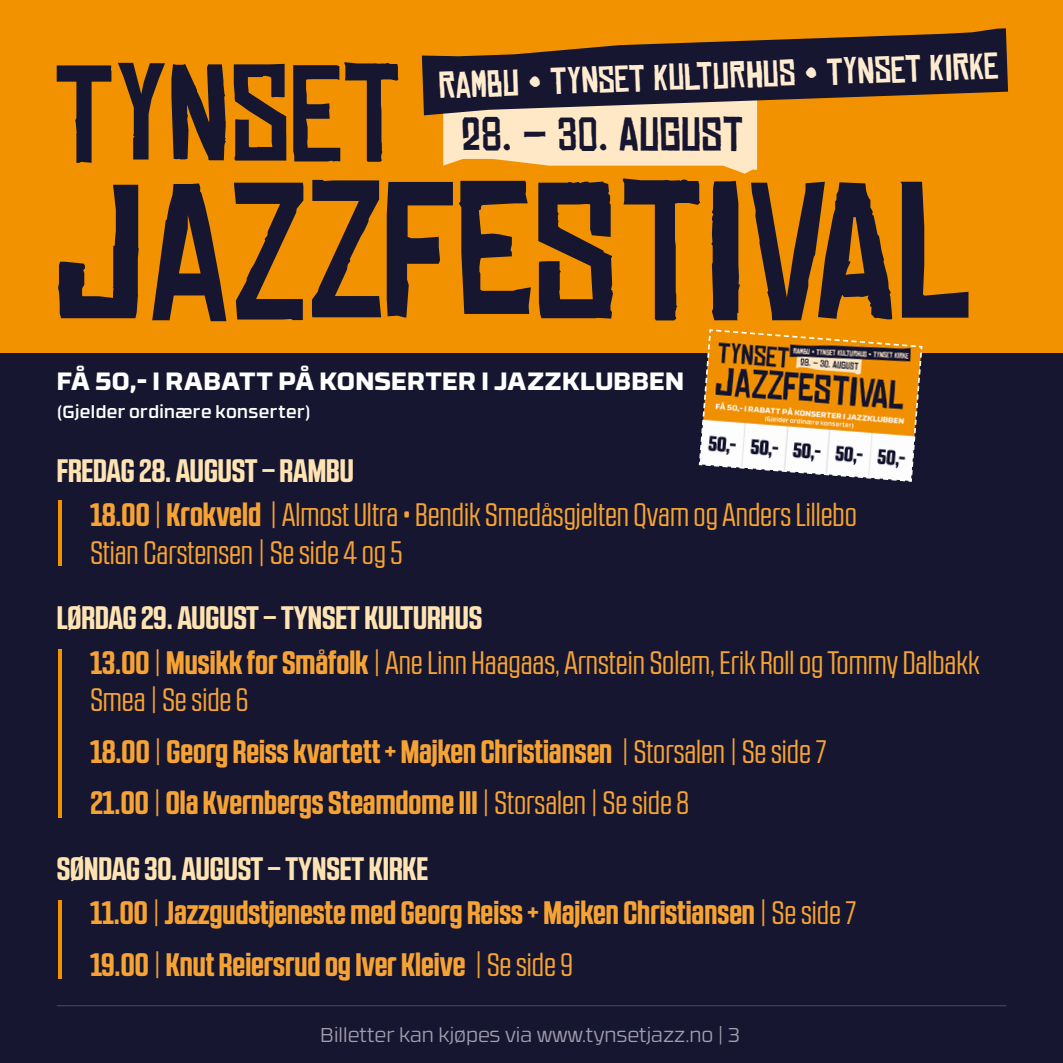
<style>
.page{position:relative;width:1063px;height:1063px;background:#161630}
.page>*{position:absolute;margin:0;border:0;box-sizing:border-box;transform-origin:0 0}
.t1{font:45.5px "Chinese Rocks Rg";color:#161630}
.t2{font:35.5px "Chinese Rocks Rg";color:#ffecd0}
.t3{font:700 32.5px/51.5px "RB No 2.1 a";color:#f6a333}
.t4{font:32.5px/44.5px "RB No 2.1 a";color:#f6a333}
.t5{font:800 25px "RB No 3.1";letter-spacing:.01em;color:#fff}
.t6{font:300 20px "RB No 3.1";color:#a39eae}
.t7{font:500 17.5px "RB No 3.1";letter-spacing:.02em;color:#fff}
.s1{font-weight:700;color:#ffe4b3}
.s2{font-weight:700}
.s3{font-weight:400}
.s4{color:#ffe4b3}
</style>
<div class="page">
<div style="left:0;top:0;width:1063px;height:352px;background:#f39200"></div>
<hr style="left:57px;top:1005px;width:949px;height:1px;background:#453f5a">
<hr style="left:58px;top:649px;width:4px;height:168px;background:#f39200">
<hr style="left:58px;top:501px;width:4px;height:65px;background:#f39200">
<hr style="left:58px;top:900px;width:4px;height:78px;background:#f39200">
<svg style="left:58px;top:178px;width:910px;height:143px"></svg>
<svg style="left:57px;top:62px;width:342px;height:101px"></svg>
<svg style="left:443px;top:115px;width:314px;height:59px"></svg>
<svg style="left:422px;top:28px;width:586px;height:87px;fill:#161630"></svg>
<svg style="left:698px;top:329px;width:225px;height:153px"></svg>
<p class="t2" style="left:438px;top:66px;width:561px;rotate:-2deg">RAMBU • TYNSET KULTURHUS • TYNSET KIRKE</p>
<h1 class="t1" style="left:462px;top:110px;width:283px">28. – 30. AUGUST</h1>
<p class="t5" style="left:57px;top:361px;width:629px">FÅ 50,- I RABATT PÅ KONSERTER I JAZZKLUBBEN</p>
<p class="t7" style="left:57px;top:399px;width:256px">(Gjelder ordinære konserter)</p>
<p class="t4" style="left:90px;top:448px;width:768px;text-indent:-34px"><span class="s1">FREDAG 28. AUGUST – RAMBU<br></span><span class="s2">18.00</span> | <span class="s2">Krokveld</span> | Almost Ultra • Bendik Smedåsgjelten Qvam og Anders Lillebo</p>
<p class="t4" style="left:90px;top:530px;width:314px">Stian Carstensen | Se side 4 og 5</p>
<p class="t4" style="left:90px;top:596px;width:891px;text-indent:-34px"><span class="s1">LØRDAG 29. AUGUST – TYNSET KULTURHUS<br></span><span class="s2">13.00</span> | <span class="s2">Musikk for Småfolk</span> | Ane Linn Haagaas, Arnstein Solem, Erik Roll og Tommy Dalbakk</p>
<p class="t3" style="left:90px;top:674px;width:738px"><span class="s3">Smea | Se side 6<br></span>18.00 <span class="s3">|</span> Georg Reiss kvartett + Majken Christiansen <span class="s3">| Storsalen | Se side 7<br></span>21.00 <span class="s3">|</span> Ola Kvernbergs Steamdome III <span class="s3">| Storsalen | Se side 8</span></p>
<p class="t3" style="left:90px;top:846px;width:768px;line-height:44.5px;text-indent:-34px"><span class="s4">SØNDAG 30. AUGUST – TYNSET KIRKE<br></span>11.00 <span class="s3">|</span> Jazzgudstjeneste med Georg Reiss + Majken Christiansen <span class="s3">| Se side 7</span></p>
<p class="t3" style="left:90px;top:939px;width:484px">19.00 <span class="s3">|</span> Knut Reiersrud og Iver Kleive <span class="s3">| Se side 9</span></p>
<p class="t6" style="left:320px;top:1020px;width:422px">Billetter kan kjøpes via www.tynsetjazz.no | 3</p>
</div>
